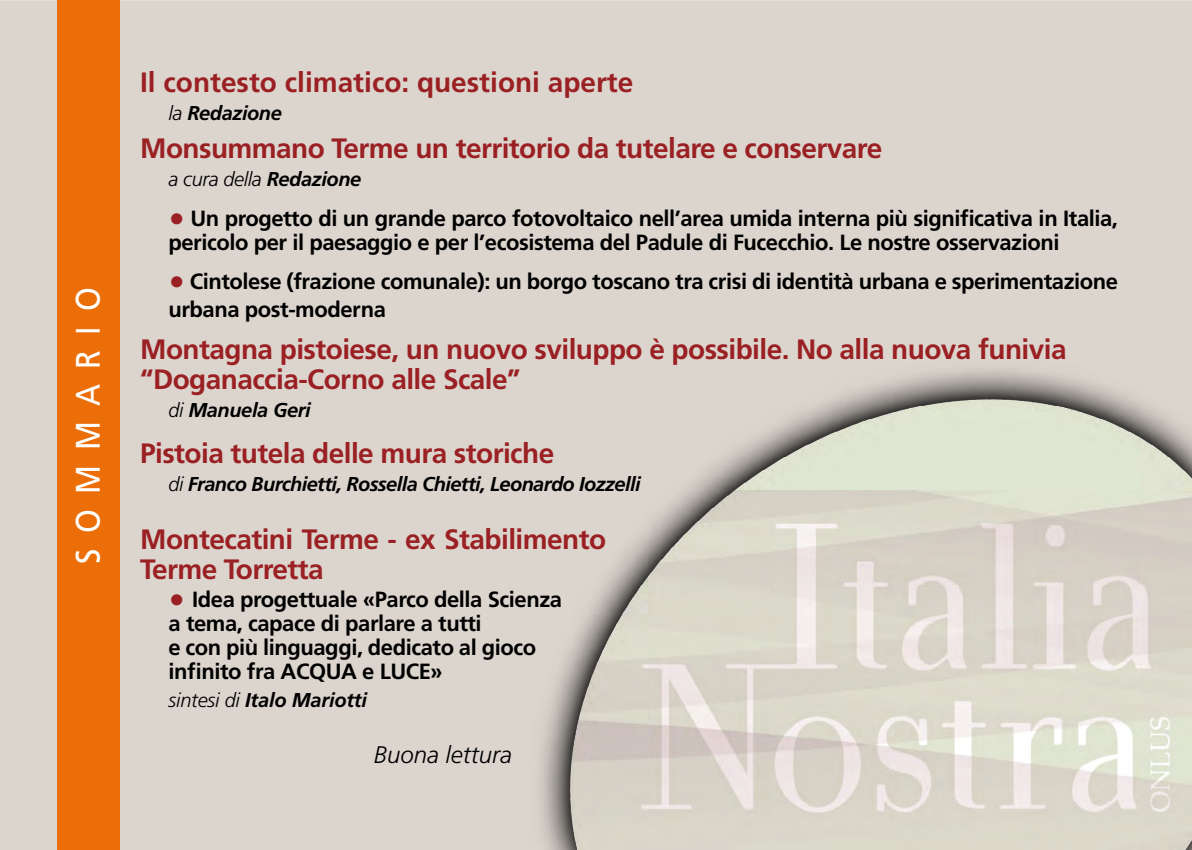
<style>
.page{position:relative;width:1192px;height:850px;background:#dcd5ce}
.page>*{position:absolute;margin:0;border:0;box-sizing:border-box;transform-origin:0 0}
.t1{font:34px "Frutiger";letter-spacing:.5em;color:#fff;scale:.9 1}
.t2{font:700 28px/30px "Frutiger";letter-spacing:-.02em;color:#9a2023}
.t3{font:700 28px "Frutiger";color:#9a2023}
.t4{font:italic 300 24px "Frutiger";color:#000}
.t5{font:700 22px/24px "Frutiger";letter-spacing:-.02em;color:#000}
.t6{font:italic 700 20px "Frutiger";letter-spacing:-.03em;color:#000}
.t7{font:italic 700 20px "Frutiger";letter-spacing:-.01em;color:#000}
.t8{font:italic 300 20px "Frutiger";letter-spacing:-.02em;color:#000}
.s1{font-weight:300}
.s2{font-weight:700}
.s3{font-weight:300;font-style:italic;font-size:32px;color:#9a2023}
</style>
<div class="page">
<div style="left:57px;top:0;width:63px;height:850px;background:#eb6e08"></div>
<div style="left:520px;top:349px;width:672px;height:501px;background:#dcd5ce"></div>
<img style="left:541px;top:369px;width:650px;height:481px">
<h1 class="t1" style="left:68px;top:564px;width:309px;rotate:-90deg">SOMMARIO</h1>
<p class="t3" style="left:140px;top:66px;width:495px">Il contesto climatico: questioni aperte</p>
<p class="t6" style="left:169px;top:102px;width:115px"><span class="s1">la</span> Redazione</p>
<p class="t2" style="left:140px;top:134px;width:744px">Monsummano Terme un territorio da tutelare e conservare</p>
<p class="t8" style="left:169px;top:168px;width:194px">a cura della <span class="s2">Redazione</span></p>
<p class="t5" style="left:169px;top:206px;width:951px"><span class="s3">•</span> Un progetto di un grande parco fotovoltaico nell’area umida interna più significativa in Italia, pericolo per il paesaggio e per l’ecosistema del Padule di Fucecchio. Le nostre osservazioni</p>
<p class="t5" style="left:169px;top:267px;width:951px;line-height:28px"><span class="s3">•</span> Cintolese (frazione comunale): un borgo toscano tra crisi di identità urbana e sperimentazione urbana post-moderna</p>
<p class="t2" style="left:140px;top:334px;width:928px">Montagna pistoiese, un nuovo sviluppo è possibile. No alla nuova funivia “Doganaccia-Corno alle Scale”</p>
<p class="t6" style="left:169px;top:398px;width:144px"><span class="s1">di</span> Manuela Geri</p>
<p class="t2" style="left:140px;top:438px;width:416px">Pistoia tutela delle mura storiche</p>
<p class="t6" style="left:169px;top:472px;width:474px"><span class="s1">di</span> Franco Burchietti, Rossella Chietti, Leonardo Iozzelli</p>
<p class="t2" style="left:140px;top:524px;width:468px">Montecatini Terme - ex Stabilimento<br>Terme Torretta</p>
<p class="t5" style="left:169px;top:587px;width:395px"><span class="s3">•</span> Idea progettuale «Parco della Scienza a tema, capace di parlare a tutti<br>e con più linguaggi, dedicato al gioco infinito fra ACQUA e LUCE»</p>
<p class="t7" style="left:169px;top:688px;width:200px"><span class="s1">sintesi di</span> Italo Mariotti</p>
<p class="t4" style="left:374px;top:741px;width:140px">Buona lettura</p>
</div>
